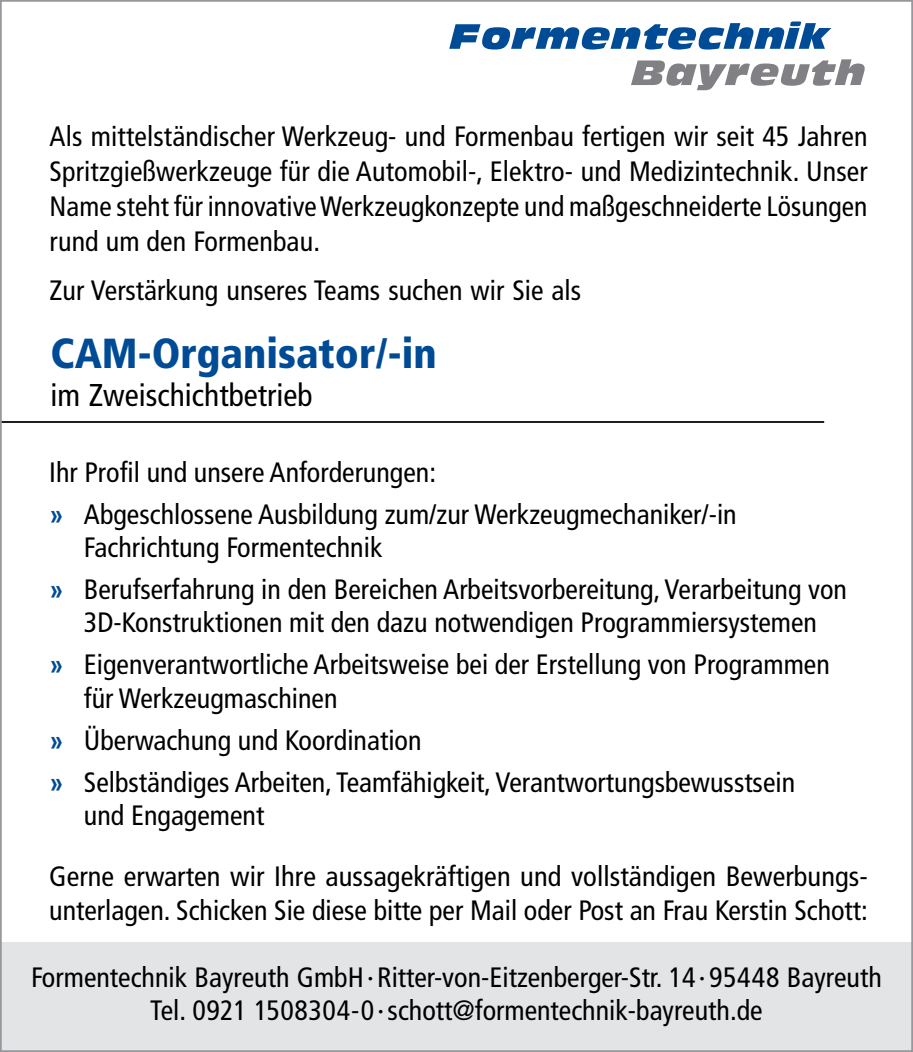
<style>
.page{position:relative;width:913px;height:1052px;background:#fff}
.page>*{position:absolute;margin:0;border:0;box-sizing:border-box;transform-origin:0 0}
.t1{font:900 condensed 42px "Frutiger LT Std";color:#004b95}
.t2{font:condensed 31.5px "Frutiger LT Std";color:#000}
.t3{font:condensed 28px/42px "Frutiger LT Std";color:#000}
.s1{font-weight:700;color:#004b95}
</style>
<div class="page">
<div style="left:0;top:943px;width:913px;height:109px;background:#e3e4e6"></div>
<svg style="left:449px;top:21px;width:382px;height:29px"></svg>
<svg style="left:631px;top:59px;width:233px;height:31px"></svg>
<hr style="left:0;top:421px;width:824px;height:2px;background:#000">
<p class="t3" style="left:50px;top:119px;width:819px;line-height:35px;text-align:justify">Als mittelständischer Werkzeug- und Formenbau fertigen wir seit 45 Jahren Spritzgießwerkzeuge für die Automobil-, Elektro- und Medizintechnik. Unser Name steht für innovative Werkzeugkonzepte und maßgeschneiderte Lösungen rund um den Formenbau.</p>
<p class="t3" style="left:50px;top:270px;width:533px">Zur Verstärkung unseres Teams suchen wir Sie als</p>
<h1 class="t1" style="left:51px;top:328px;width:388px">CAM-Organisator/-in</h1>
<p class="t2" style="left:51px;top:377px;width:263px">im Zweischichtbetrieb</p>
<p class="t3" style="left:49px;top:451px;width:689px">Ihr Profil und unsere Anforderungen:<br><span class="s1">»</span> Abgeschlossene Ausbildung zum/zur Werkzeugmechaniker/-in</p>
<p class="t3" style="left:49px;top:527px;width:799px;text-indent:35px">Fachrichtung Formentechnik<br><span class="s1">»</span> Berufserfahrung in den Bereichen Arbeitsvorbereitung, Verarbeitung von</p>
<p class="t3" style="left:49px;top:602px;width:782px;text-indent:35px">3D-Konstruktionen mit den dazu notwendigen Programmiersystemen <span class="s1">»</span> Eigenverantwortliche Arbeitsweise bei der Erstellung von Programmen</p>
<p class="t3" style="left:49px;top:677px;width:747px;text-indent:35px">für Werkzeugmaschinen<br><span class="s1">»</span> Überwachung und Koordination<br><span class="s1">»</span> Selbständiges Arbeiten, Teamfähigkeit, Verantwortungsbewusstsein</p>
<p class="t3" style="left:49px;top:785px;width:820px;line-height:61.2px;text-indent:35px">und Engagement<br>Gerne erwarten wir Ihre aussagekräftigen und vollständigen Bewerbungs-</p>
<p class="t3" style="left:49px;top:889px;width:820px">unterlagen. Schicken Sie diese bitte per Mail oder Post an Frau Kerstin Schott:</p>
<p class="t3" style="left:31px;top:961px;width:852px;line-height:33.2px;text-align:center">Formentechnik Bayreuth GmbH·Ritter-von-Eitzenberger-Str. 14· 95448 Bayreuth<br>Tel. 0921 1508304-0·schott@formentechnik-bayreuth.de</p>
</div>
